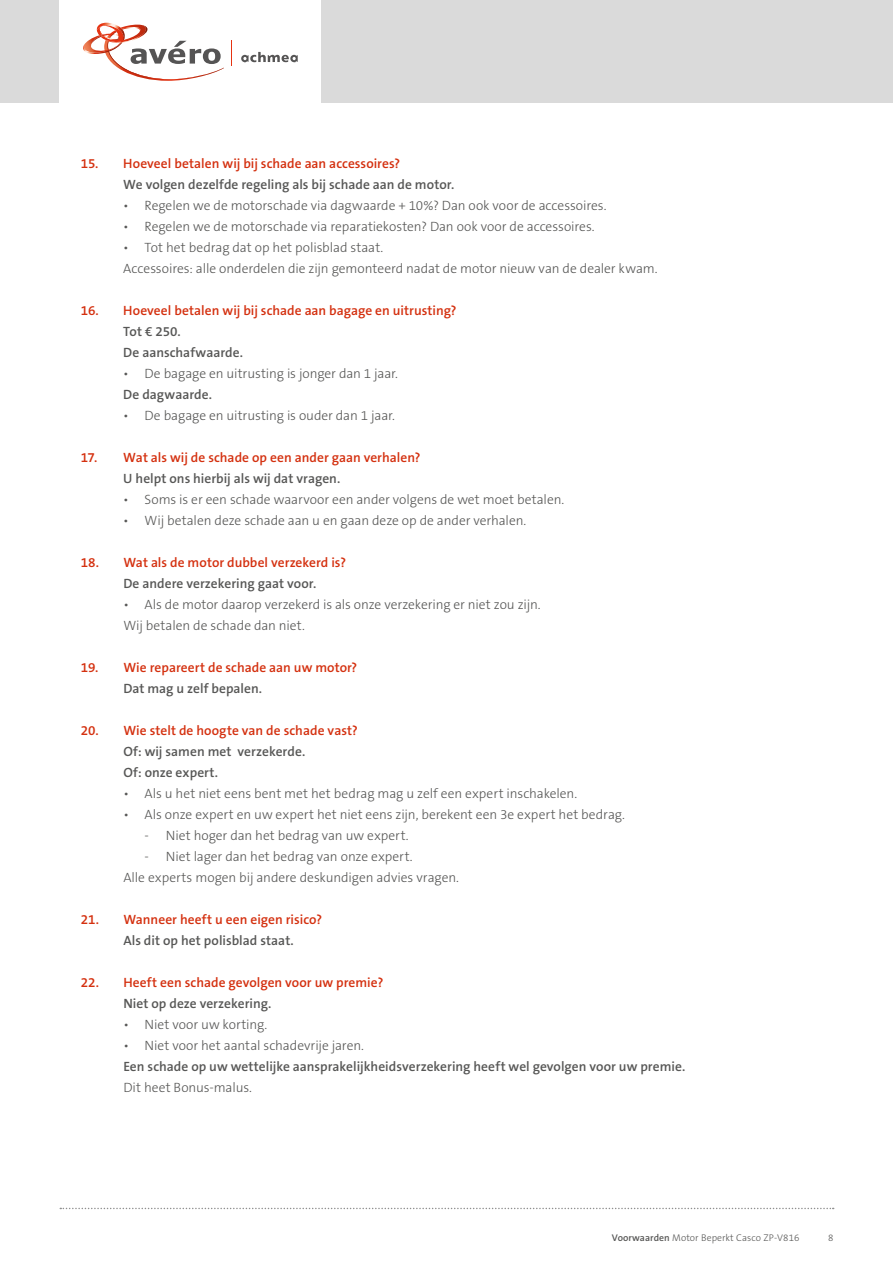
<style>
.page{position:relative;width:893px;height:1263px;background:#fff}
.page>*{position:absolute;margin:0;border:0;box-sizing:border-box;transform-origin:0 0}
.t1{font:300 13.5px/21px "The Sans B3";letter-spacing:-.005em;color:#575756}
.t2{font:600 13.5px/21px "The Sans B6";color:#575756}
.t3{font:600 13.5px "The Sans B6";letter-spacing:.005em;color:#d4300f}
.t4{font:300 9.75px "The Sans B3";letter-spacing:.005em;color:#575756}
.s1{font-family:"The Sans B6";font-weight:600}
</style>
<div class="page">
<div style="left:0;top:0;width:893px;height:103px;background:#dadada"></div>
<div style="left:60px;top:0;width:261px;height:103px;background:#fff"></div>
<svg style="left:241px;top:52px;width:57px;height:10px"></svg>
<svg style="left:83px;top:22px;width:141px;height:59px"></svg>
<svg style="left:231px;top:41px;width:1px;height:25px"></svg>
<svg style="left:60px;top:1208px;width:774px;height:1px"></svg>
<p class="t3" style="left:81px;top:156px;width:321px">15. Hoeveel betalen wij bij schade aan accessoires?</p>
<p class="t2" style="left:123px;top:175px;width:333px">We volgen dezelfde regeling als bij schade aan de motor.</p>
<p class="t1" style="left:123px;top:196px;width:485px">• Regelen we de motorschade via dagwaarde + 10%? Dan ook voor de accessoires.</p>
<p class="t1" style="left:123px;top:217px;width:473px">• Regelen we de motorschade via reparatiekosten? Dan ook voor de accessoires.</p>
<p class="t1" style="left:123px;top:238px;width:536px">• Tot het bedrag dat op het polisblad staat.<br>Accessoires: alle onderdelen die zijn gemonteerd nadat de motor nieuw van de dealer kwam.</p>
<p class="t3" style="left:81px;top:303px;width:377px">16. Hoeveel betalen wij bij schade aan bagage en uitrusting?</p>
<p class="t2" style="left:123px;top:322px;width:121px">Tot € 250.<br>De aanschafwaarde.</p>
<p class="t1" style="left:123px;top:364px;width:276px">• De bagage en uitrusting is jonger dan 1 jaar.</p>
<p class="t2" style="left:123px;top:385px;width:90px">De dagwaarde.</p>
<p class="t1" style="left:123px;top:406px;width:273px">• De bagage en uitrusting is ouder dan 1 jaar.</p>
<p class="t3" style="left:81px;top:450px;width:341px">17. Wat als wij de schade op een ander gaan verhalen?</p>
<p class="t2" style="left:123px;top:469px;width:219px">U helpt ons hierbij als wij dat vragen.</p>
<p class="t1" style="left:123px;top:490px;width:443px">• Soms is er een schade waarvoor een ander volgens de wet moet betalen.</p>
<p class="t1" style="left:123px;top:511px;width:404px">• Wij betalen deze schade aan u en gaan deze op de ander verhalen.</p>
<p class="t3" style="left:81px;top:555px;width:267px">18. Wat als de motor dubbel verzekerd is?</p>
<p class="t2" style="left:123px;top:574px;width:194px">De andere verzekering gaat voor.</p>
<p class="t1" style="left:123px;top:595px;width:419px">• Als de motor daarop verzekerd is als onze verzekering er niet zou zijn.<br>Wij betalen de schade dan niet.</p>
<p class="t3" style="left:81px;top:660px;width:278px">19. Wie repareert de schade aan uw motor?</p>
<p class="t2" style="left:123px;top:679px;width:140px">Dat mag u zelf bepalen.</p>
<p class="t3" style="left:81px;top:723px;width:278px">20. Wie stelt de hoogte van de schade vast?</p>
<p class="t2" style="left:123px;top:742px;width:183px">Of: wij samen met verzekerde.<br>Of: onze expert.</p>
<p class="t1" style="left:123px;top:784px;width:455px">• Als u het niet eens bent met het bedrag mag u zelf een expert inschakelen.</p>
<p class="t1" style="left:123px;top:805px;width:503px">• Als onze expert en uw expert het niet eens zijn, berekent een 3e expert het bedrag.</p>
<p class="t1" style="left:145px;top:826px;width:266px">- Niet hoger dan het bedrag van uw expert.</p>
<p class="t1" style="left:123px;top:847px;width:337px;text-indent:21px">- Niet lager dan het bedrag van onze expert.<br>Alle experts mogen bij andere deskundigen advies vragen.</p>
<p class="t3" style="left:81px;top:913px;width:243px">21. Wanneer heeft u een eigen risico?</p>
<p class="t2" style="left:123px;top:931px;width:172px">Als dit op het polisblad staat.</p>
<p class="t3" style="left:81px;top:976px;width:304px">22. Heeft een schade gevolgen voor uw premie?</p>
<p class="t2" style="left:123px;top:994px;width:150px">Niet op deze verzekering.</p>
<p class="t1" style="left:123px;top:1015px;width:145px">• Niet voor uw korting.</p>
<p class="t1" style="left:123px;top:1036px;width:242px">• Niet voor het aantal schadevrije jaren.</p>
<p class="t2" style="left:123px;top:1057px;width:563px">Een schade op uw wettelijke aansprakelijkheidsverzekering heeft wel gevolgen voor uw premie.</p>
<p class="t1" style="left:123px;top:1078px;width:130px">Dit heet Bonus-malus.</p>
<p class="t4" style="left:612px;top:1233px;width:189px"><span class="s1">Voorwaarden</span> Motor Beperkt Casco ZP-V816</p>
<p class="t4" style="left:828px;top:1233px;width:7px">8</p>
</div>
